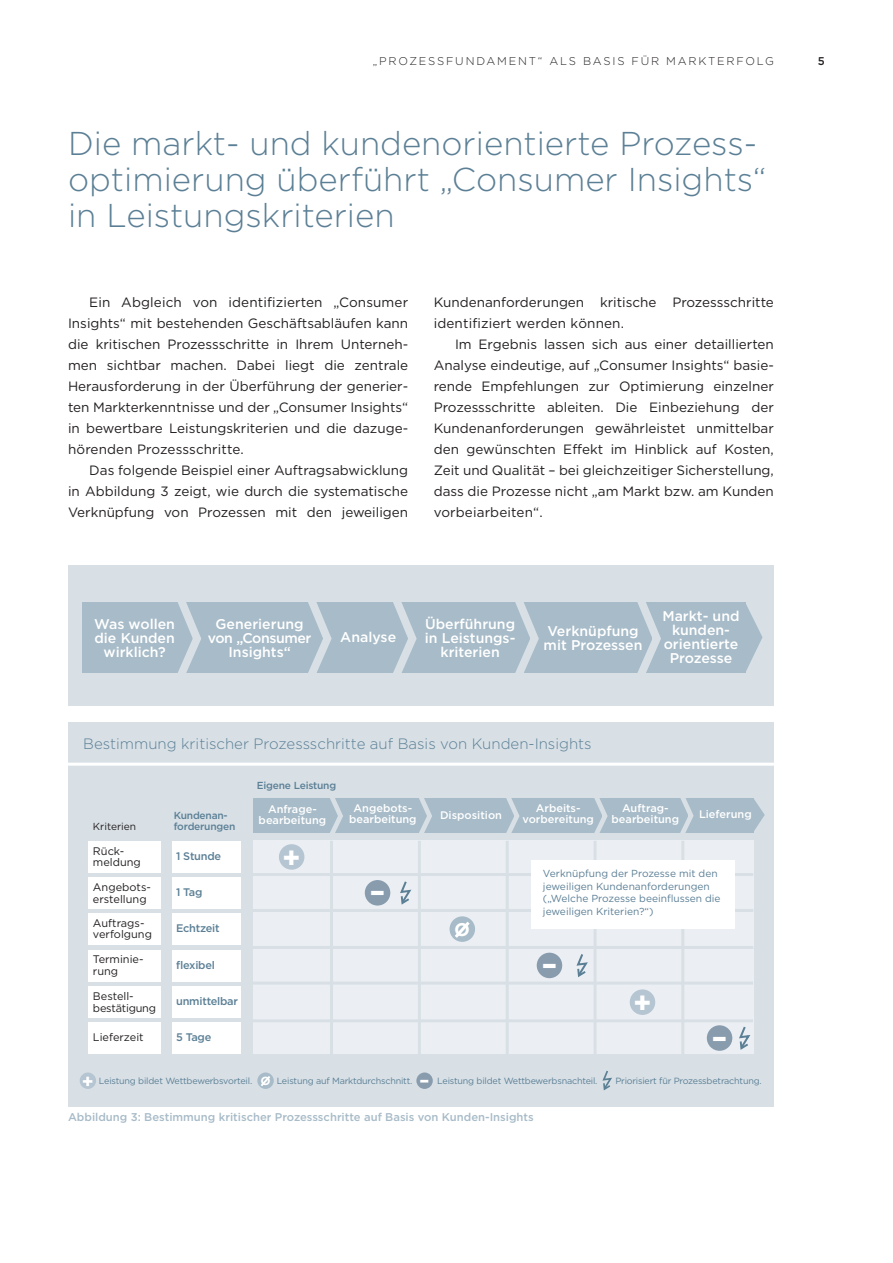
<style>
.page{position:relative;width:893px;height:1263px;background:#fff}
.page>*{position:absolute;margin:0;border:0;box-sizing:border-box;transform-origin:0 0}
.t1{font:300 33px/36px "Gotham";color:#5b7f95}
.t2{font:700 29.1px "Gotham";color:#fff}
.t3{font:500 24.3px "Gotham";color:#fff}
.t4{font:300 15px "Gotham";color:#5b7f95}
.t5{font:500 14.1px/14.1px "Gotham";color:#fff;text-align:center}
.t6{font:13.5px/21px "Gotham";color:#231f20;text-align:justify}
.t7{font:500 11.25px "Gotham";color:#a7bbc8}
.t8{font:300 11.25px "Gotham";letter-spacing:.16em;color:#231f20}
.t9{font:500 11.25px "Gotham";color:#231f20}
.t10{font:500 10.95px/10.9px "Gotham";color:#fff;text-align:center}
.t11{font:10.95px/11.7px "Gotham";color:#231f20}
.t12{font:500 10.95px "Gotham";letter-spacing:-.02em;color:#5b7f95}
.t13{font:10.95px/11.7px "Gotham";letter-spacing:-.02em;color:#231f20}
.t14{font:10.2px/12.6px "Gotham";color:#5b7f95}
.t15{font:500 10.2px/10.9px "Gotham";letter-spacing:-.02em;color:#5b7f95}
.t16{font:10.2px "Gotham";color:#231f20}
.t17{font:9px "Gotham";letter-spacing:-.02em;color:#5b7f95}
.s1{font-weight:700;font-size:18.75px;color:#fff}
.s2{font-weight:500;font-size:15.6px;color:#fff}
</style>
<div class="page">
<div style="left:68px;top:722px;width:706px;height:385px;background:#d8e0e6"></div>
<hr style="left:68px;top:763px;width:706px;height:3px;background:#fff">
<div style="left:80px;top:1072px;width:16px;height:17px;background:#b6c5d2;border-radius:50%"></div>
<div style="left:416px;top:1072px;width:17px;height:17px;background:#889cae;border-radius:50%"></div>
<svg style="left:257px;top:1072px;width:17px;height:17px"></svg>
<svg style="left:259px;top:1074px;width:13px;height:14px"></svg>
<svg style="left:602px;top:1070px;width:10px;height:21px"></svg>
<div style="left:253px;top:798px;width:500px;height:34px;background:#a7bbc8"></div>
<svg style="left:753px;top:798px;width:12px;height:34px"></svg>
<svg style="left:322px;top:798px;width:24px;height:43px"></svg>
<svg style="left:411px;top:798px;width:24px;height:43px"></svg>
<svg style="left:498px;top:798px;width:24px;height:43px"></svg>
<svg style="left:587px;top:798px;width:23px;height:43px"></svg>
<svg style="left:673px;top:798px;width:23px;height:43px"></svg>
<div style="left:172px;top:877px;width:69px;height:32px;background:#fff"></div>
<div style="left:88px;top:841px;width:72px;height:32px;background:#fff"></div>
<div style="left:88px;top:877px;width:72px;height:32px;background:#fff"></div>
<div style="left:172px;top:841px;width:69px;height:32px;background:#fff"></div>
<div style="left:172px;top:913px;width:69px;height:32px;background:#fff"></div>
<div style="left:172px;top:950px;width:69px;height:31px;background:#fff"></div>
<div style="left:172px;top:986px;width:69px;height:32px;background:#fff"></div>
<div style="left:172px;top:1022px;width:69px;height:32px;background:#fff"></div>
<div style="left:253px;top:841px;width:500px;height:213px;background:#ebeff3"></div>
<hr style="left:253px;top:873px;width:500px;height:3px;background:#d8e0e6">
<hr style="left:253px;top:1019px;width:500px;height:3px;background:#d8e0e6">
<hr style="left:253px;top:981px;width:500px;height:3px;background:#d8e0e6">
<hr style="left:253px;top:946px;width:500px;height:3px;background:#d8e0e6">
<hr style="left:253px;top:909px;width:500px;height:3px;background:#d8e0e6">
<hr style="left:330px;top:841px;width:3px;height:213px;background:#d8e0e6">
<hr style="left:681px;top:841px;width:3px;height:213px;background:#d8e0e6">
<hr style="left:593px;top:841px;width:3px;height:213px;background:#d8e0e6">
<hr style="left:506px;top:841px;width:3px;height:213px;background:#d8e0e6">
<hr style="left:418px;top:841px;width:3px;height:213px;background:#d8e0e6">
<div style="left:88px;top:913px;width:72px;height:32px;background:#fff"></div>
<div style="left:88px;top:950px;width:72px;height:31px;background:#fff"></div>
<div style="left:88px;top:986px;width:72px;height:32px;background:#fff"></div>
<div style="left:88px;top:1022px;width:72px;height:32px;background:#fff"></div>
<div style="left:630px;top:989px;width:25px;height:26px;background:#b6c5d2;border-radius:50%"></div>
<div style="left:537px;top:953px;width:25px;height:25px;background:#889cae;border-radius:50%"></div>
<div style="left:707px;top:1025px;width:25px;height:26px;background:#889cae;border-radius:50%"></div>
<div style="left:279px;top:844px;width:25px;height:26px;background:#b6c5d2;border-radius:50%"></div>
<div style="left:365px;top:880px;width:25px;height:25px;background:#889cae;border-radius:50%"></div>
<div style="left:450px;top:916px;width:25px;height:26px;background:#a7bbc8;border-radius:50%"></div>
<svg style="left:452px;top:918px;width:21px;height:23px"></svg>
<svg style="left:400px;top:881px;width:12px;height:24px"></svg>
<svg style="left:576px;top:954px;width:12px;height:23px"></svg>
<svg style="left:739px;top:1026px;width:12px;height:24px"></svg>
<div style="left:531px;top:860px;width:203px;height:69px;background:#fff"></div>
<div style="left:68px;top:565px;width:706px;height:141px;background:#d8e0e6"></div>
<div style="left:82px;top:602px;width:663px;height:71px;background:#a7bbc8"></div>
<svg style="left:745px;top:602px;width:17px;height:71px"></svg>
<svg style="left:178px;top:602px;width:23px;height:71px"></svg>
<svg style="left:308px;top:602px;width:24px;height:71px"></svg>
<svg style="left:393px;top:602px;width:24px;height:71px"></svg>
<svg style="left:515px;top:602px;width:24px;height:71px"></svg>
<svg style="left:637px;top:602px;width:24px;height:71px"></svg>
<p class="t8" style="left:373px;top:55px;width:403px">„Prozessfundament“ als Basis für M arkterfolg</p>
<p class="t9" style="left:818px;top:54px;width:8px">5</p>
<h1 class="t1" style="left:68px;top:125px;width:700px">Die markt- und kundenorientierte Prozess&shy;optimierung überführt „Consumer Insights“ in Leistungskriterien</h1>
<p class="t6" style="left:68px;top:292px;width:342px;text-indent:21px">Ein Abgleich von identifizierten „Consumer Insights“ mit bestehenden Geschäftsabläufen kann die kritischen Prozessschritte in Ihrem Unterneh&shy;men sichtbar machen. Dabei liegt die zentrale Herausforderung in der Überführung der generier&shy;ten Markterkenntnisse und der „Consumer Insights“ in bewertbare Leistungskriterien und die dazuge&shy;hörenden Prozessschritte.</p>
<p class="t6" style="left:68px;top:460px;width:342px;text-indent:21px">Das folgende Beispiel einer Auftragsabwicklung in Abbildung 3 zeigt, wie durch die systematische Verknüpfung von Prozessen mit den jeweiligen</p>
<p class="t6" style="left:434px;top:292px;width:342px">Kundenanforderungen kritische Prozessschritte identifiziert werden können.</p>
<p class="t6" style="left:434px;top:334px;width:342px;text-indent:21px">Im Ergebnis lassen sich aus einer detaillierten Analyse eindeutige, auf „Consumer Insights“ basie&shy;rende Empfehlungen zur Optimierung einzelner Prozessschritte ableiten. Die Einbeziehung der Kundenanforderungen gewährleistet unmittelbar den gewünschten Effekt im Hinblick auf Kosten, Zeit und Qualität – bei gleichzeitiger Sicherstellung, dass die Prozesse nicht „am Markt bzw. am Kunden vorbeiarbeiten“.</p>
<p class="t5" style="left:94px;top:616px;width:82px">Was wollen die Kunden wirklich?</p>
<p class="t5" style="left:208px;top:616px;width:105px">Generierung von „Consumer<br>Insights“</p>
<p class="t5" style="left:340px;top:630px;width:57px">Analyse</p>
<p class="t5" style="left:425px;top:616px;width:92px">Überführung in Leistungs&shy;kriterien</p>
<p class="t5" style="left:544px;top:623px;width:100px;text-align:left">Verknüpfung mit Prozessen</p>
<p class="t5" style="left:662px;top:608px;width:79px">Markt- und kunden&shy;orientierte<br>Prozesse</p>
<p class="t4" style="left:83px;top:735px;width:510px">Bestimmung kritischer Prozessschritte auf Basis von Kunden-Insights</p>
<p class="t15" style="left:257px;top:780px;width:81px">Eigene Leistung</p>
<p class="t16" style="left:93px;top:821px;width:45px">Kriterien</p>
<p class="t15" style="left:174px;top:810px;width:63px">Kundenan&shy;forderungen</p>
<p class="t10" style="left:259px;top:803px;width:69px">Anfrage&shy;bearbeitung</p>
<p class="t10" style="left:349px;top:803px;width:69px">Angebots&shy;bearbeitung</p>
<p class="t10" style="left:440px;top:809px;width:64px">Disposition</p>
<p class="t10" style="left:522px;top:803px;width:73px">Arbeits&shy;vorbereitung</p>
<p class="t10" style="left:612px;top:802px;width:69px">Auftrag&shy;bearbeitung</p>
<p class="t10" style="left:699px;top:809px;width:54px">Lieferung</p>
<p class="t11" style="left:93px;top:844px;width:49px">Rück&shy;meldung</p>
<p class="t11" style="left:93px;top:881px;width:59px">Angebots&shy;erstellung</p>
<p class="t12" style="left:176px;top:849px;width:47px">1 Stunde</p>
<p class="t12" style="left:176px;top:886px;width:28px">1 Tag</p>
<h2 class="t2" style="left:282px;top:841px;width:20px">+</h2>
<h2 class="t2" style="left:370px;top:875px;width:17px">–</h2>
<p class="t14" style="left:543px;top:867px;width:179px">Verknüpfung der Prozesse mit den jeweiligen Kundenanforderungen („Welche Prozesse beeinflussen die jeweiligen Kriterien?“)</p>
<p class="t11" style="left:93px;top:917px;width:61px;line-height:10.9px">Auftrags&shy;verfolgung</p>
<p class="t11" style="left:93px;top:953px;width:52px">Terminie&shy;rung</p>
<p class="t13" style="left:93px;top:990px;width:65px">Bestell&shy;bestätigung</p>
<p class="t11" style="left:93px;top:1031px;width:52px">Lieferzeit</p>
<p class="t12" style="left:176px;top:922px;width:45px">Echtzeit</p>
<p class="t12" style="left:176px;top:958px;width:40px">flexibel</p>
<p class="t12" style="left:176px;top:995px;width:63px">unmittelbar</p>
<p class="t12" style="left:176px;top:1031px;width:37px">5 Tage</p>
<h3 class="t3" style="left:454px;top:913px;width:17px">o</h3>
<h2 class="t2" style="left:542px;top:948px;width:17px">–</h2>
<h2 class="t2" style="left:633px;top:986px;width:20px">+</h2>
<h2 class="t2" style="left:712px;top:1020px;width:17px">–</h2>
<p class="t17" style="left:82px;top:1075px;width:517px"><span class="s1">+</span> Leistung bildet Wettbewerbsvorteil. <span class="s2">o</span> Leistung auf Marktdurchschnitt. <span class="s1">–</span> Leistung bildet Wettbewerbsnachteil.</p>
<p class="t17" style="left:615px;top:1075px;width:148px">Priorisiert für Prozessbetrachtung.</p>
<p class="t7" style="left:68px;top:1111px;width:467px">Abbildung 3: Bestimmung kritischer Prozessschritte auf Basis von Kunden-Insights</p>
</div>
